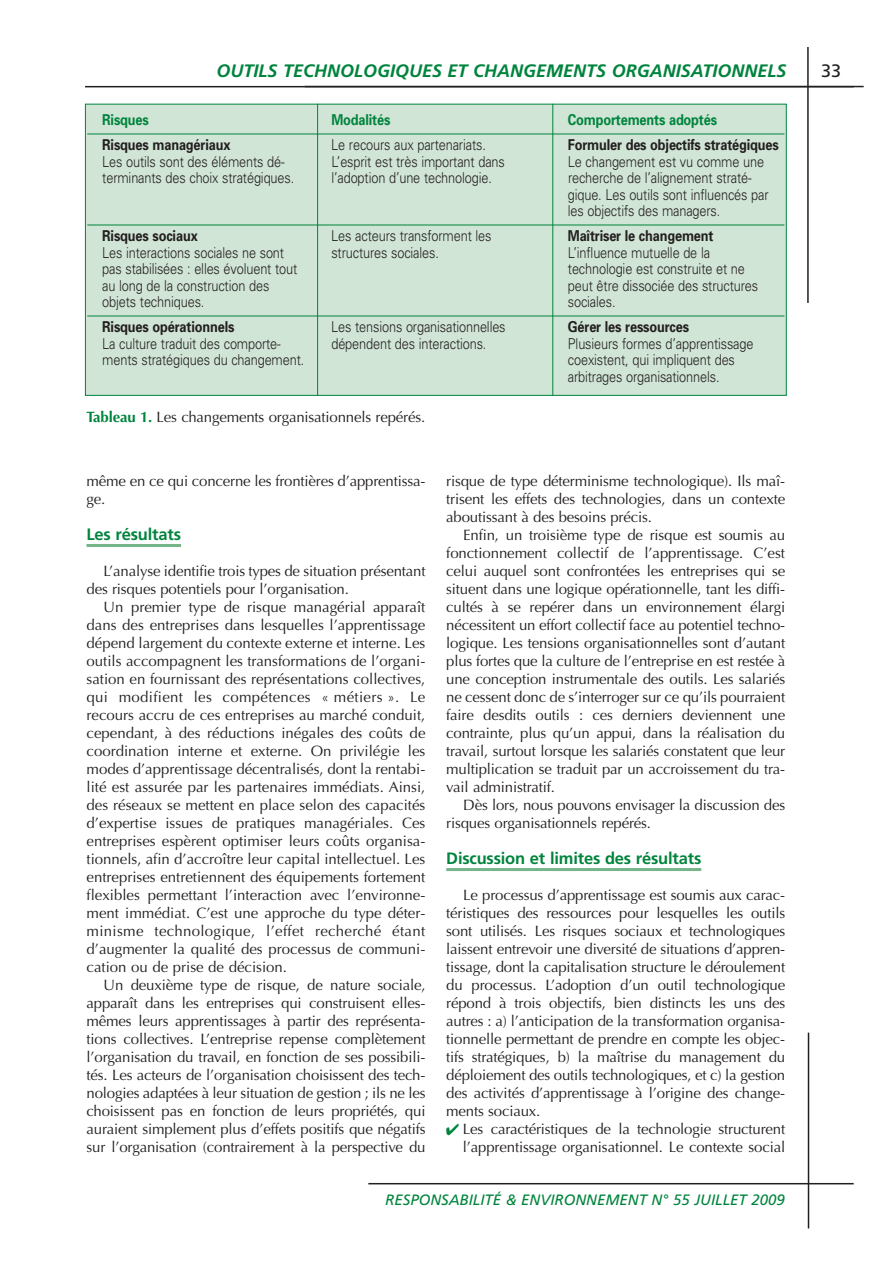
<style>
.page{position:relative;width:893px;height:1263px;background:#fff}
.page>*{position:absolute;margin:0;border:0;box-sizing:border-box;transform-origin:0 0}
.t1{font:italic 700 18px "Frutiger";color:#00843d}
.t2{font:18px "Frutiger";color:#231f20}
.t3{font:700 16.5px "Frutiger";letter-spacing:-.01em;color:#00843d}
.t4{font:15px/18px "Optima";letter-spacing:-.01em;color:#231f20;text-align:justify}
.t5{font:300 15px/16.5px "Univers";letter-spacing:-.01em;color:#231f20;scale:.85 1}
.t6{font:700 15px "Univers";letter-spacing:-.01em;color:#231f20;scale:.85 1}
.t7{font:italic 15px "Frutiger";color:#00843d}
.t8{font:700 15px "Univers";letter-spacing:-.01em;color:#00843d;scale:.85 1}
.s1{font-weight:700;color:#00843d}
.s2{color:#00843d}
</style>
<div class="page">
<hr style="left:85px;top:86px;width:769px;height:1px;background:#231f20">
<hr style="left:807px;top:47px;width:2px;height:256px;background:#231f20">
<hr style="left:368px;top:1183px;width:486px;height:1px;background:#231f20">
<hr style="left:808px;top:1032px;width:1px;height:196px;background:#231f20">
<hr style="left:305px;top:86px;width:559px;height:1px;background:#231f20">
<hr style="left:87px;top:544px;width:94px;height:3px;background:#76b48a">
<hr style="left:446px;top:868px;width:255px;height:3px;background:#76b48a">
<div style="left:85px;top:104px;width:701px;height:291px;background:#d1e5d6"></div>
<hr style="left:87px;top:134px;width:697px;height:1px;background:#00843d">
<hr style="left:87px;top:225px;width:697px;height:1px;background:#00843d">
<hr style="left:87px;top:316px;width:697px;height:1px;background:#00843d">
<hr style="left:552px;top:104px;width:1px;height:291px;background:#00843d">
<hr style="left:317px;top:104px;width:1px;height:291px;background:#00843d">
<p class="t1" style="left:217px;top:63px;width:571px">OUTILS TECHNOLOGIQUES ET CHANGEMENTS ORGANISATIONNELS</p>
<p class="t2" style="left:821px;top:63px;width:22px">33</p>
<p class="t8" style="left:102px;top:115px;width:56px">Risques</p>
<p class="t8" style="left:331px;top:115px;width:71px">Modalités</p>
<p class="t8" style="left:568px;top:115px;width:177px">Comportements adoptés</p>
<p class="t6" style="left:102px;top:140px;width:152px">Risques managériaux</p>
<p class="t5" style="left:331px;top:138px;width:183px">Le recours aux partenariats.</p>
<p class="t6" style="left:568px;top:140px;width:250px">Formuler des objectifs stratégiques</p>
<p class="t5" style="left:102px;top:155px;width:216px">Les outils sont des éléments dé-</p>
<p class="t5" style="left:331px;top:155px;width:206px">L’esprit est très important dans</p>
<p class="t5" style="left:568px;top:155px;width:232px">Le changement est vu comme une</p>
<p class="t5" style="left:102px;top:171px;width:227px">terminants des choix stratégiques.</p>
<p class="t5" style="left:331px;top:171px;width:190px">l’adoption d’une technologie.</p>
<p class="t5" style="left:568px;top:171px;width:238px">recherche de l’alignement straté&shy;gique. Les outils sont influencés par les objectifs des managers.</p>
<p class="t6" style="left:102px;top:231px;width:114px">Risques sociaux</p>
<p class="t5" style="left:331px;top:229px;width:190px">Les acteurs transforment les</p>
<p class="t6" style="left:568px;top:231px;width:173px">Maîtriser le changement</p>
<p class="t5" style="left:102px;top:246px;width:215px">Les interactions sociales ne sont</p>
<p class="t5" style="left:331px;top:246px;width:128px">structures sociales.</p>
<p class="t5" style="left:568px;top:246px;width:169px">L’influence mutuelle de la</p>
<p class="t5" style="left:102px;top:262px;width:231px">pas stabilisées : elles évoluent tout</p>
<p class="t5" style="left:568px;top:262px;width:210px">technologie est construite et ne</p>
<p class="t5" style="left:102px;top:279px;width:198px">au long de la construction des</p>
<p class="t5" style="left:568px;top:279px;width:225px">peut être dissociée des structures</p>
<p class="t5" style="left:102px;top:295px;width:122px">objets techniques.</p>
<p class="t5" style="left:568px;top:295px;width:58px">sociales.</p>
<p class="t6" style="left:102px;top:322px;width:157px">Risques opérationnels</p>
<p class="t5" style="left:331px;top:320px;width:207px">Les tensions organisationnelles</p>
<p class="t6" style="left:568px;top:322px;width:144px">Gérer les ressources</p>
<p class="t5" style="left:102px;top:337px;width:211px">La culture traduit des comporte-</p>
<p class="t5" style="left:331px;top:337px;width:184px">dépendent des interactions.</p>
<p class="t5" style="left:568px;top:337px;width:220px">Plusieurs formes d’apprentissage</p>
<p class="t5" style="left:102px;top:353px;width:239px">ments stratégiques du changement.</p>
<p class="t5" style="left:568px;top:353px;width:198px">coexistent, qui impliquent des arbitrages organisationnels.</p>
<p class="t4" style="left:87px;top:408px;width:340px"><span class="s1">Tableau 1.</span> Les changements organisationnels repérés.</p>
<p class="t4" style="left:87px;top:472px;width:340px">même en ce qui concerne les frontières d’apprentissa&shy;ge.</p>
<p class="t3" style="left:87px;top:528px;width:96px">Les résultats</p>
<p class="t4" style="left:87px;top:562px;width:341px;text-indent:17px">L’analyse identifie trois types de situation présentant des risques potentiels pour l’organisation.</p>
<p class="t4" style="left:87px;top:598px;width:340px;text-indent:17px">Un premier type de risque managérial apparaît dans des entreprises dans lesquelles l’apprentissage dépend largement du contexte externe et interne. Les outils accompagnent les transformations de l’organi&shy;sation en fournissant des représentations collectives, qui modifient les compétences « métiers ». Le recours accru de ces entreprises au marché conduit, cependant, à des réductions inégales des coûts de coordination interne et externe. On privilégie les modes d’apprentissage décentralisés, dont la rentabi&shy;lité est assurée par les partenaires immédiats. Ainsi, des réseaux se mettent en place selon des capacités d’expertise issues de pratiques managériales. Ces entreprises espèrent optimiser leurs coûts organisa&shy;tionnels, afin d’accroître leur capital intellectuel. Les entreprises entretiennent des équipements fortement flexibles permettant l’interaction avec l’environne&shy;ment immédiat. C’est une approche du type déter&shy;minisme technologique, l’effet recherché étant d’augmenter la qualité des processus de communi&shy;cation ou de prise de décision.</p>
<p class="t4" style="left:87px;top:976px;width:341px;text-indent:17px">Un deuxième type de risque, de nature sociale, apparaît dans les entreprises qui construisent elles&shy;mêmes leurs apprentissages à partir des représenta&shy;tions collectives. L’entreprise repense complètement l’organisation du travail, en fonction de ses possibili&shy;tés. Les acteurs de l’organisation choisissent des tech&shy;nologies adaptées à leur situation de gestion ; ils ne les choisissent pas en fonction de leurs propriétés, qui auraient simplement plus d’effets positifs que négatifs sur l’organisation (contrairement à la perspective du</p>
<p class="t4" style="left:446px;top:472px;width:340px">risque de type déterminisme technologique). Ils maî&shy;trisent les effets des technologies, dans un contexte aboutissant à des besoins précis.</p>
<p class="t4" style="left:446px;top:526px;width:341px;text-indent:17px">Enfin, un troisième type de risque est soumis au fonctionnement collectif de l’apprentissage. C’est celui auquel sont confrontées les entreprises qui se situent dans une logique opérationnelle, tant les diffi&shy;cultés à se repérer dans un environnement élargi nécessitent un effort collectif face au potentiel techno&shy;logique. Les tensions organisationnelles sont d’autant plus fortes que la culture de l’entreprise en est restée à une conception instrumentale des outils. Les salariés ne cessent donc de s’interroger sur ce qu’ils pourraient faire desdits outils : ces derniers deviennent une contrainte, plus qu’un appui, dans la réalisation du travail, surtout lorsque les salariés constatent que leur multiplication se traduit par un accroissement du tra&shy;vail administratif.</p>
<p class="t4" style="left:446px;top:796px;width:340px;text-indent:17px">Dès lors, nous pouvons envisager la discussion des risques organisationnels repérés.</p>
<p class="t3" style="left:446px;top:852px;width:257px">Discussion et limites des résultats</p>
<p class="t4" style="left:446px;top:886px;width:341px;text-indent:17px">Le processus d’apprentissage est soumis aux carac&shy;téristiques des ressources pour lesquelles les outils sont utilisés. Les risques sociaux et technologiques laissent entrevoir une diversité de situations d’appren&shy;tissage, dont la capitalisation structure le déroulement du processus. L’adoption d’un outil technologique répond à trois objectifs, bien distincts les uns des autres : a) l’anticipation de la transformation organisa&shy;tionnelle permettant de prendre en compte les objec&shy;tifs stratégiques, b) la maîtrise du management du déploiement des outils technologiques, et c) la gestion des activités d’apprentissage à l’origine des change&shy;ments sociaux.</p>
<p class="t4" style="left:446px;top:1120px;width:340px;text-align:right"><span class="s2">✔</span> Les caractéristiques de la technologie structurent l’apprentissage organisationnel. Le contexte social</p>
<p class="t7" style="left:385px;top:1194px;width:401px">RESPONSABILITÉ &amp; ENVIRONNEMENT N° 55 JUILLET 2009</p>
</div>
